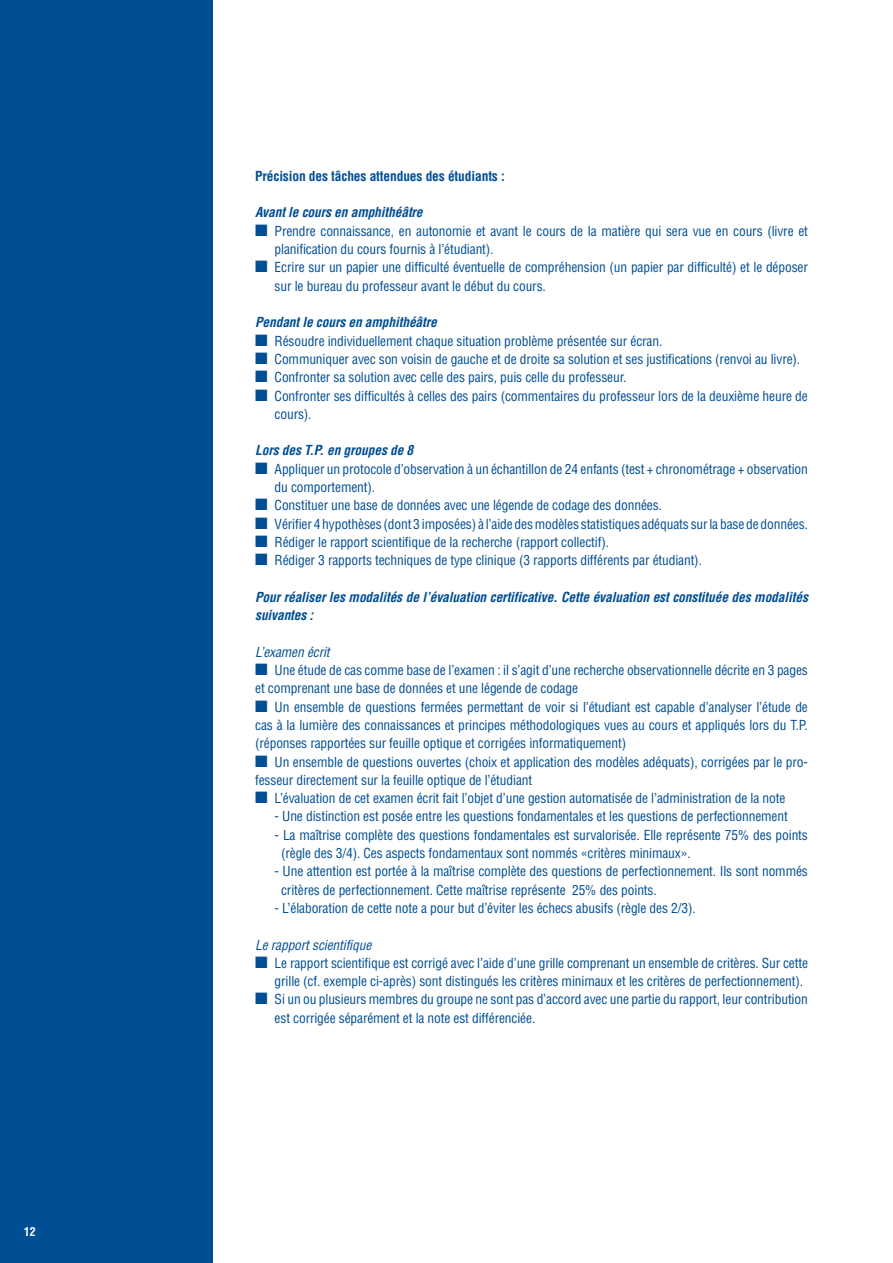
<style>
.page{position:relative;width:893px;height:1263px;background:#fff}
.page>*{position:absolute;margin:0;border:0;box-sizing:border-box;transform-origin:0 0}
.t1{font:condensed 13.5px/18.3px "Helvetica";letter-spacing:-.01em;color:#004e93}
.t2{font:italic 700 condensed 13.5px/18.3px "Helvetica";letter-spacing:-.01em;color:#004e93}
.t3{font:700 condensed 13.5px "Helvetica";letter-spacing:-.01em;color:#004e93}
.t4{font:italic condensed 13.5px "Helvetica";letter-spacing:-.01em;color:#004e93}
.t5{font:700 condensed 12px "Helvetica";color:#fff}
</style>
<div class="page">
<div style="left:0;top:0;width:213px;height:1263px;background:#004e93"></div>
<p class="t5" style="left:24px;top:1224px;width:13px">12</p>
<p class="t3" style="left:255px;top:167px;width:251px">Précision des tâches attendues des étudiants :</p>
<p class="t2" style="left:255px;top:203px;width:169px">Avant le cours en amphithéâtre</p>
<p class="t1" style="left:275px;top:222px;width:535px">Prendre connaissance, en autonomie et avant le cours de la matière qui sera vue en cours (livre et planification du cours fournis à l’étudiant).<br>Ecrire sur un papier une difficulté éventuelle de compréhension (un papier par difficulté) et le déposer sur le bureau du professeur avant le début du cours.</p>
<p class="t2" style="left:255px;top:313px;width:183px">Pendant le cours en amphithéâtre</p>
<p class="t1" style="left:275px;top:331px;width:535px">Résoudre individuellement chaque situation problème présentée sur écran.<br>Communiquer avec son voisin de gauche et de droite sa solution et ses justifications (renvoi au livre).<br>Confronter sa solution avec celle des pairs, puis celle du professeur.<br>Confronter ses difficultés à celles des pairs (commentaires du professeur lors de la deuxième heure de cours).</p>
<p class="t2" style="left:255px;top:441px;width:160px">Lors des T.P. en groupes de 8</p>
<p class="t1" style="left:275px;top:460px;width:535px">Appliquer un protocole d’observation à un échantillon de 24 enfants (test + chronométrage + observation du comportement).<br>Constituer une base de données avec une légende de codage des données.<br>Vérifier 4 hypothèses (dont 3 imposées) à l’aide des modèles statistiques adéquats sur la base de données.<br>Rédiger le rapport scientifique de la recherche (rapport collectif).<br>Rédiger 3 rapports techniques de type clinique (3 rapports différents par étudiant).</p>
<p class="t2" style="left:255px;top:588px;width:554px">Pour réaliser les modalités de l’évaluation certificative. Cette évaluation est constituée des modalités suivantes :</p>
<p class="t4" style="left:255px;top:643px;width:76px">L’examen écrit</p>
<p class="t1" style="left:255px;top:661px;width:554px;text-indent:20px">Une étude de cas comme base de l’examen : il s’agit d’une recherche observationnelle décrite en 3 pages et comprenant une base de données et une légende de codage</p>
<p class="t1" style="left:255px;top:697px;width:554px;text-align:justify;text-indent:20px">Un ensemble de questions fermées permettant de voir si l’étudiant est capable d’analyser l’étude de cas à la lumière des connaissances et principes méthodologiques vues au cours et appliqués lors du T.P. (réponses rapportées sur feuille optique et corrigées informatiquement)</p>
<p class="t1" style="left:275px;top:752px;width:535px">Un ensemble de questions ouvertes (choix et application des modèles adéquats), corrigées par le pro-</p>
<p class="t1" style="left:255px;top:771px;width:279px">fesseur directement sur la feuille optique de l’étudiant</p>
<p class="t1" style="left:275px;top:789px;width:512px">L’évaluation de cet examen écrit fait l’objet d’une gestion automatisée de l’administration de la note</p>
<p class="t1" style="left:275px;top:807px;width:515px">- Une distinction est posée entre les questions fondamentales et les questions de perfectionnement</p>
<p class="t1" style="left:281px;top:826px;width:528px;text-indent:-6px">- La maîtrise complète des questions fondamentales est survalorisée. Elle représente 75% des points (règle des 3/4). Ces aspects fondamentaux sont nommés «critères minimaux».</p>
<p class="t1" style="left:281px;top:862px;width:528px;text-indent:-6px">- Une attention est portée à la maîtrise complète des questions de perfectionnement. Ils sont nommés critères de perfectionnement. Cette maîtrise représente 25% des points.</p>
<p class="t1" style="left:275px;top:899px;width:423px">- L’élaboration de cette note a pour but d’éviter les échecs abusifs (règle des 2/3).</p>
<p class="t4" style="left:255px;top:936px;width:118px">Le rapport scientifique</p>
<p class="t1" style="left:275px;top:954px;width:535px">Le rapport scientifique est corrigé avec l’aide d’une grille comprenant un ensemble de critères. Sur cette grille (cf. exemple ci-après) sont distingués les critères minimaux et les critères de perfectionnement).<br>Si un ou plusieurs membres du groupe ne sont pas d’accord avec une partie du rapport, leur contribution est corrigée séparément et la note est différenciée.</p>
</div>
